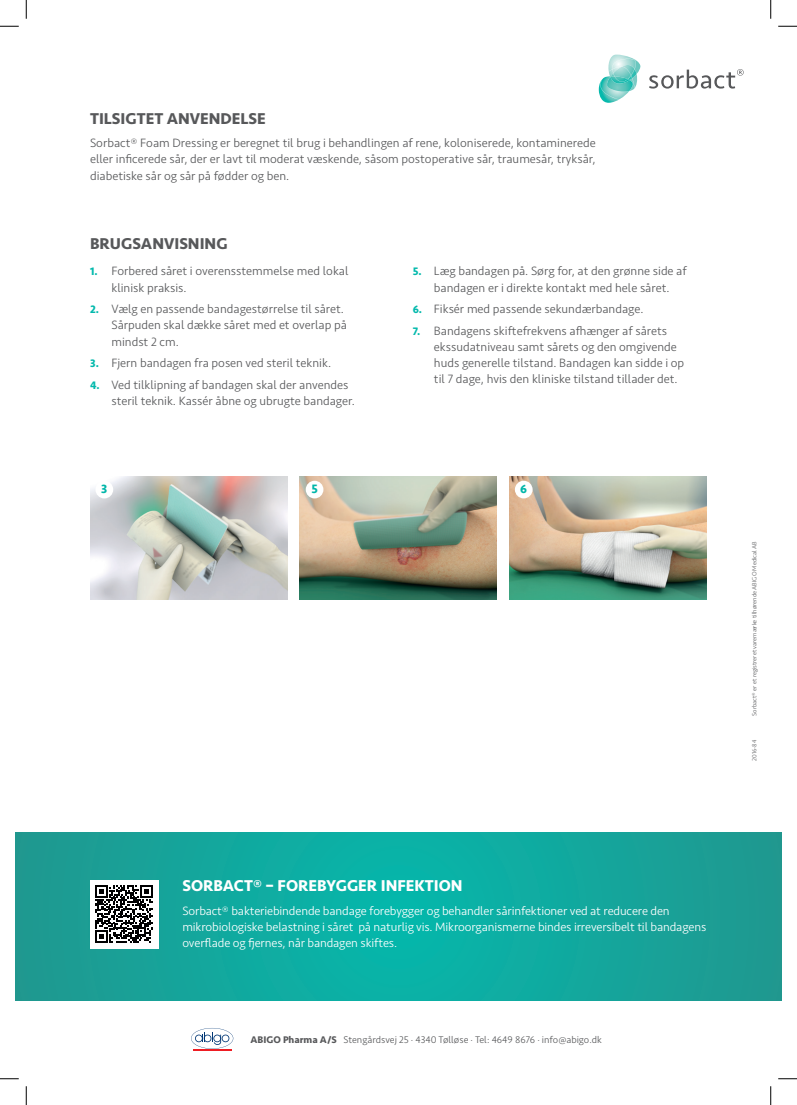
<style>
.page{position:relative;width:797px;height:1105px;background:#fff}
.page>*{position:absolute;margin:0;border:0;box-sizing:border-box;transform-origin:0 0}
.t1{font:700 16.25px "Seravek Basic";color:#57585a}
.t2{font:700 16.25px "Seravek Basic";color:#fff}
.t3{font:300 12.5px/16.2px "Seravek Basic";color:#57585a}
.t4{font:300 12.5px/16.2px "Seravek Basic";letter-spacing:-.01em;color:#fff}
.t5{font:700 12.5px "Seravek";color:#00b6a9}
.t6{font:300 10px "Seravek Basic";color:#57585a}
.t7{font:300 6.25px "Seravek Basic";color:#57585a}
.s1{font-weight:700;font-size:11.25px;color:#03b9ac}
.s2{font-weight:700}
</style>
<div class="page">
<svg style="left:649px;top:69px;width:94px;height:20px"></svg>
<svg style="left:599px;top:55px;width:41px;height:48px"></svg>
<hr style="left:193px;top:1049px;width:39px;height:2px;background:#ee1d23">
<svg style="left:191px;top:1028px;width:42px;height:21px"></svg>
<svg style="left:16px;top:832px;width:765px;height:169px;background:#13a79d"></svg>
<img style="left:90px;top:476px;width:198px;height:124px">
<img style="left:299px;top:476px;width:198px;height:124px">
<img style="left:509px;top:476px;width:198px;height:124px">
<div style="left:95px;top:481px;width:18px;height:17px;background:#fff;border-radius:50%"></div>
<div style="left:306px;top:481px;width:17px;height:17px;background:#fff;border-radius:50%"></div>
<div style="left:515px;top:481px;width:17px;height:17px;background:#fff;border-radius:50%"></div>
<div style="left:90px;top:880px;width:68px;height:68px;background:#fff"></div>
<svg style="left:95px;top:885px;width:58px;height:57px"></svg>
<svg style="left:0;top:25px;width:19px;height:2px"></svg>
<svg style="left:778px;top:25px;width:19px;height:2px"></svg>
<svg style="left:0;top:1078px;width:19px;height:1px"></svg>
<svg style="left:778px;top:1078px;width:19px;height:1px"></svg>
<svg style="left:25px;top:0;width:2px;height:19px"></svg>
<svg style="left:25px;top:1086px;width:2px;height:19px"></svg>
<svg style="left:770px;top:0;width:1px;height:19px"></svg>
<svg style="left:770px;top:1086px;width:1px;height:19px"></svg>
<h1 class="t1" style="left:90px;top:108px;width:177px">TILSIGTET ANVENDELSE</h1>
<p class="t3" style="left:90px;top:135px;width:507px;text-align:justify">Sorbact® Foam Dressing er beregnet til brug i behandlingen af rene, koloniserede, kontaminerede eller inficerede sår, der er lavt til moderat væskende, såsom postoperative sår, traumesår, tryksår, diabetiske sår og sår på fødder og ben.</p>
<h1 class="t1" style="left:90px;top:233px;width:139px">BRUGSANVISNING</h1>
<p class="t3" style="left:111px;top:263px;width:238px;text-indent:-21px"><span class="s1">1.</span> Forbered såret i overensstemmelse med lokal klinisk praksis.</p>
<p class="t3" style="left:111px;top:301px;width:237px;text-indent:-21px"><span class="s1">2.</span> Vælg en passende bandagestørrelse til såret.<br>Sårpuden skal dække såret med et overlap på mindst 2 cm.</p>
<p class="t3" style="left:90px;top:355px;width:242px"><span class="s1">3.</span> Fjern bandagen fra posen ved steril teknik.</p>
<p class="t3" style="left:111px;top:376px;width:245px;text-indent:-21px"><span class="s1">4.</span> Ved tilklipning af bandagen skal der anvendes steril teknik. Kassér åbne og ubrugte bandager.</p>
<p class="t3" style="left:412px;top:263px;width:275px;text-align:center"><span class="s1">5.</span> Læg bandagen på. Sørg for, at den grønne side af bandagen er i direkte kontakt med hele såret.</p>
<p class="t3" style="left:412px;top:301px;width:232px"><span class="s1">6.</span> Fiksér med passende sekundærbandage.</p>
<p class="t3" style="left:434px;top:322px;width:252px;text-indent:-21px"><span class="s1">7.</span> Bandagens skiftefrekvens afhænger af sårets ekssudatniveau samt sårets og den omgivende huds generelle tilstand. Bandagen kan sidde i op til 7 dage, hvis den kliniske tilstand tillader det.</p>
<p class="t5" style="left:101px;top:479px;width:8px">3</p>
<p class="t5" style="left:311px;top:479px;width:8px">5</p>
<p class="t5" style="left:520px;top:479px;width:8px">6</p>
<p class="t7" style="left:750px;top:716px;width:176px;rotate:-90deg">Sorbact® er et registreret varemærke tilhørende ABIGO Medical AB</p>
<p class="t7" style="left:750px;top:761px;width:22px;rotate:-90deg">2016-84</p>
<h1 class="t2" style="left:182px;top:876px;width:282px">SORBACT® – FOREBYGGER INFEKTION</h1>
<p class="t4" style="left:182px;top:902px;width:525px">Sorbact® bakteriebindende bandage forebygger og behandler sårinfektioner ved at reducere den mikrobiologiske belastning i såret på naturlig vis. Mikroorganismerne bindes irreversibelt til bandagens overflade og fjernes, når bandagen skiftes.</p>
<p class="t6" style="left:250px;top:1034px;width:353px"><span class="s2">ABIGO Pharma A/S</span> Stengårdsvej 25 · 4340 Tølløse · Tel: 4649 8676 · info@abigo.dk</p>
</div>
